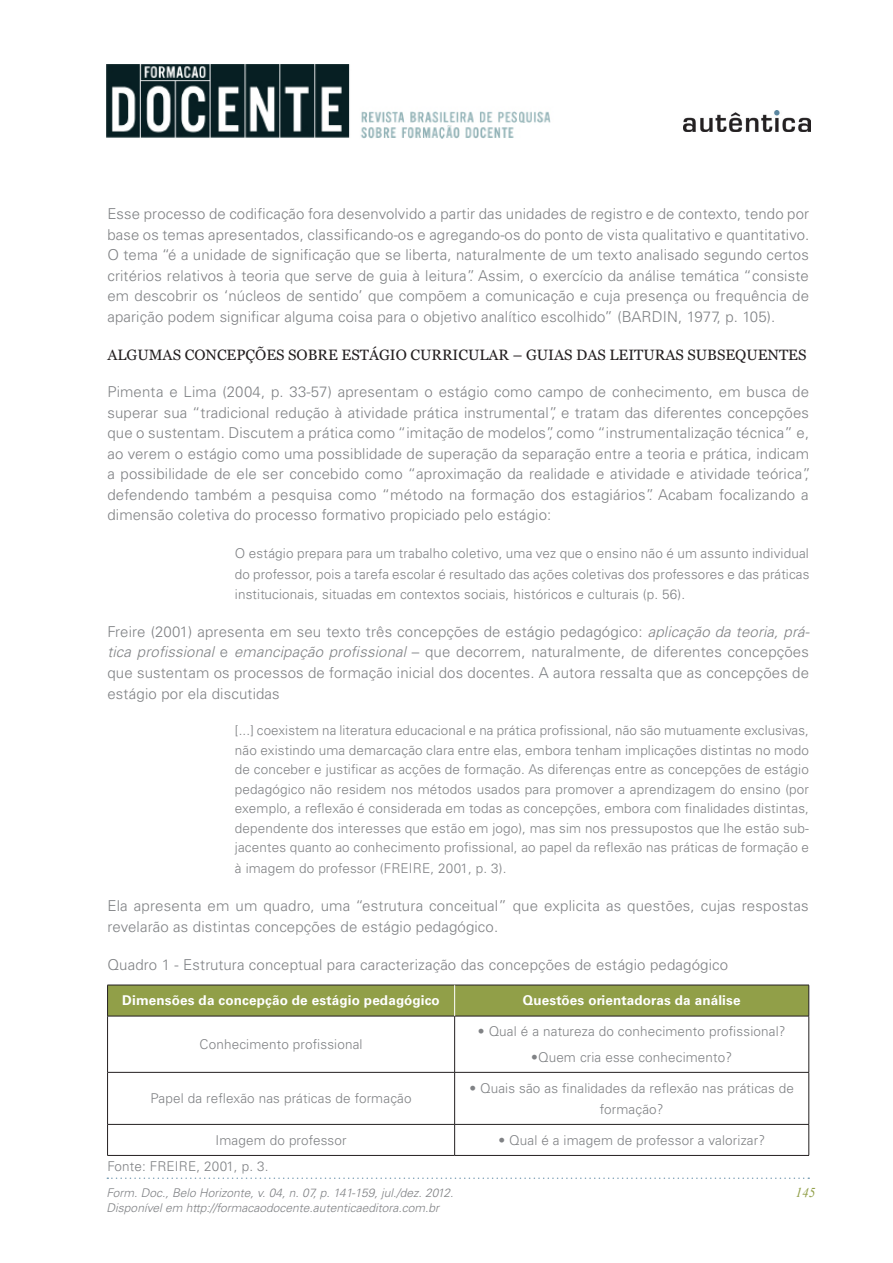
<style>
.page{position:relative;width:893px;height:1263px;background:#fff}
.page>*{position:absolute;margin:0;border:0;box-sizing:border-box;transform-origin:0 0}
.Texto_corrido{font:300 15px/20.5px "Univers LT Std";letter-spacing:.01em;color:#808285;text-align:justify}
.Titulo2{font:15px "Georgia";color:#231f20}
.Recuado{font:300 13.5px/19.5px "Univers LT Std";letter-spacing:.01em;color:#808285;text-align:justify}
.Texto_corrido-2{font:300 13.5px/21px "Univers LT Std";letter-spacing:.01em;color:#808285;text-align:center}
.Texto_corrido-3{font:700 13.5px "Univers LT Std";letter-spacing:.01em;color:#fff}
.t1{font:italic 13.5px "Times New Roman";color:#919f48}
.t2{font:italic 300 12px "Univers LT Std";color:#808285}
.s1{font-style:italic}
</style>
<div class="page">
<img style="left:106px;top:65px;width:445px;height:73px">
<img style="left:684px;top:110px;width:126px;height:22px">
<svg style="left:107px;top:1177px;width:702px;height:2px"></svg>
<div style="left:108px;top:986px;width:700px;height:30px;background:#919f48"></div>
<hr style="left:107px;top:985px;width:348px;height:1px;background:#231f20">
<hr style="left:107px;top:985px;width:1px;height:31px;background:#231f20">
<hr style="left:455px;top:985px;width:354px;height:1px;background:#231f20">
<hr style="left:808px;top:985px;width:1px;height:31px;background:#231f20">
<hr style="left:107px;top:1016px;width:348px;height:1px;background:#231f20">
<hr style="left:107px;top:1016px;width:1px;height:56px;background:#231f20">
<hr style="left:455px;top:1016px;width:354px;height:1px;background:#231f20">
<hr style="left:454px;top:1016px;width:1px;height:56px;background:#231f20">
<hr style="left:808px;top:1016px;width:1px;height:56px;background:#231f20">
<hr style="left:107px;top:1072px;width:348px;height:1px;background:#231f20">
<hr style="left:107px;top:1072px;width:1px;height:52px;background:#231f20">
<hr style="left:455px;top:1072px;width:354px;height:1px;background:#231f20">
<hr style="left:454px;top:1072px;width:1px;height:52px;background:#231f20">
<hr style="left:808px;top:1072px;width:1px;height:52px;background:#231f20">
<hr style="left:107px;top:1124px;width:348px;height:1px;background:#231f20">
<hr style="left:107px;top:1124px;width:1px;height:31px;background:#231f20">
<hr style="left:455px;top:1124px;width:354px;height:1px;background:#231f20">
<hr style="left:454px;top:1124px;width:1px;height:31px;background:#231f20">
<hr style="left:808px;top:1124px;width:1px;height:31px;background:#231f20">
<hr style="left:107px;top:1155px;width:348px;height:1px;background:#231f20">
<hr style="left:455px;top:1155px;width:354px;height:1px;background:#231f20">
<hr style="left:454px;top:985px;width:1px;height:31px;background:#fff">
<p class="Texto_corrido" style="left:107px;top:204px;width:703px">Esse processo de codificação fora desenvolvido a partir das unidades de registro e de contexto, tendo por base os temas apresentados, classificando-os e agregando-os do ponto de vista qualitativo e quantitativo.<br>O tema “é a unidade de significação que se liberta, naturalmente de um texto analisado segundo certos critérios relativos à teoria que serve de guia à leitura”. Assim, o exercício da análise temática “consiste em descobrir os ‘núcleos de sentido’ que compõem a comunicação e cuja presença ou frequência de aparição podem significar alguma coisa para o objetivo analítico escolhido” (BARDIN, 1977, p. 105).</p>
<p class="Titulo2" style="left:107px;top:345px;width:701px">ALGUMAS CONCEPÇÕES SOBRE ESTÁGIO CURRICULAR – GUIAS DAS LEITURAS SUBSEQUENTES</p>
<p class="Texto_corrido" style="left:107px;top:381px;width:705px;text-align:left">Pimenta e Lima (2004, p. 33-57) apresentam o estágio como campo de conhecimento, em busca de superar sua “tradicional redução à atividade prática instrumental”, e tratam das diferentes concepções que o sustentam. Discutem a prática como “imitação de modelos”, como “instrumentalização técnica” e, ao verem o estágio como uma possiblidade de superação da separação entre a teoria e prática, indicam a possibilidade de ele ser concebido como “aproximação da realidade e atividade e atividade teórica”, defendendo também a pesquisa como “método na formação dos estagiários”. Acabam focalizando a dimensão coletiva do processo formativo propiciado pelo estágio:</p>
<p class="Recuado" style="left:235px;top:543px;width:576px;line-height:20.5px">O estágio prepara para um trabalho coletivo, uma vez que o ensino não é um assunto individual do professor, pois a tarefa escolar é resultado das ações coletivas dos professores e das práticas institucionais, situadas em contextos sociais, históricos e culturais (p. 56).</p>
<p class="Texto_corrido" style="left:107px;top:621px;width:704px">Freire (2001) apresenta em seu texto três concepções de estágio pedagógico: <span class="s1">aplicação da teoria, prá&shy;tica profissional</span> e <span class="s1">emancipação profissional</span> – que decorrem, naturalmente, de diferentes concepções que sustentam os processos de formação inicial dos docentes. A autora ressalta que as concepções de estágio por ela discutidas</p>
<p class="Recuado" style="left:235px;top:721px;width:576px">[...] coexistem na literatura educacional e na prática profissional, não são mutuamente exclusivas, não existindo uma demarcação clara entre elas, embora tenham implicações distintas no modo de conceber e justificar as acções de formação. As diferenças entre as concepções de estágio pedagógico não residem nos métodos usados para promover a aprendizagem do ensino (por exemplo, a reflexão é considerada em todas as concepções, embora com finalidades distintas, dependente dos interesses que estão em jogo), mas sim nos pressupostos que lhe estão sub&shy;jacentes quanto ao conhecimento profissional, ao papel da reflexão nas práticas de formação e</p>
<p class="Recuado" style="left:235px;top:859px;width:273px">à imagem do professor (FREIRE, 2001, p. 3).</p>
<p class="Texto_corrido" style="left:107px;top:895px;width:703px;line-height:21px">Ela apresenta em um quadro, uma “estrutura conceitual” que explicita as questões, cujas respostas revelarão as distintas concepções de estágio pedagógico.</p>
<p class="Texto_corrido" style="left:107px;top:955px;width:622px">Quadro 1 - Estrutura conceptual para caracterização das concepções de estágio pedagógico</p>
<p class="Texto_corrido-3" style="left:122px;top:993px;width:319px">Dimensões da concepção de estágio pedagógico</p>
<p class="Texto_corrido-3" style="left:523px;top:993px;width:219px">Questões orientadoras da análise</p>
<p class="Texto_corrido-2" style="left:200px;top:1034px;width:164px">Conhecimento profissional</p>
<p class="Texto_corrido-2" style="left:478px;top:1021px;width:309px">• Qual é a natureza do conhecimento profissional?</p>
<p class="Texto_corrido-2" style="left:531px;top:1046px;width:203px">•Quem cria esse conhecimento?</p>
<p class="Texto_corrido-2" style="left:151px;top:1088px;width:263px">Papel da reflexão nas práticas de formação</p>
<p class="Texto_corrido-2" style="left:469px;top:1077px;width:326px">• Quais são as finalidades da reflexão nas práticas de formação?</p>
<p class="Texto_corrido-2" style="left:216px;top:1129px;width:132px">Imagem do professor</p>
<p class="Texto_corrido-2" style="left:498px;top:1129px;width:268px">• Qual é a imagem de professor a valorizar?</p>
<p class="Texto_corrido-2" style="left:107px;top:1155px;width:163px">Fonte: FREIRE, 2001, p. 3.</p>
<p class="t2" style="left:107px;top:1186px;width:348px">Form. Doc., Belo Horizonte, v. 04, n. 07, p. 141-159, jul./dez. 2012.</p>
<p class="t1" style="left:795px;top:1183px;width:22px">145</p>
<p class="t2" style="left:107px;top:1200px;width:334px">Disponível em http://formacaodocente.autenticaeditora.com.br</p>
</div>
